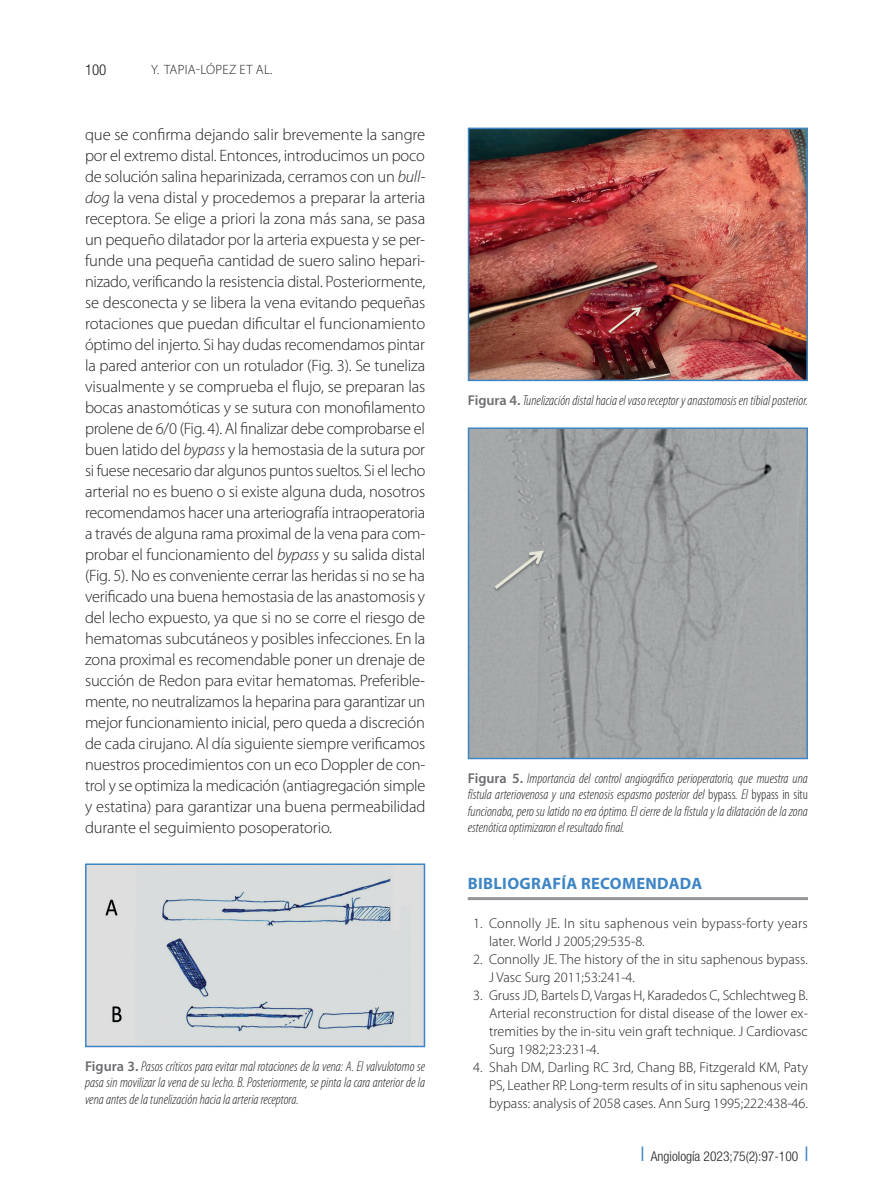
<style>
.page{position:relative;width:893px;height:1191px;background:#fff}
.page>*{position:absolute;margin:0;border:0;box-sizing:border-box;transform-origin:0 0}
.Texto_Base{font:300 16.5px/21px "Myriad Pro";letter-spacing:-.01em;color:#231f20;text-align:justify}
.Ladillo_1{font:700 16.5px "Myriad Pro";letter-spacing:.02em;color:#3e85c5}
.t1{font:300 condensed 15px "Helvetica Neue LT Std";color:#231f20}
.Pie_figura{font:italic 300 condensed 14.25px/16.5px "Myriad Pro";color:#231f20;text-align:justify}
.t2{font:300 14.25px/18px "Myriad Pro";color:#231f20}
.t3{font:300 condensed 13.5px "Helvetica Neue LT Std";color:#231f20}
.t4{font:300 13.5px "Myriad Pro";letter-spacing:.02em;color:#231f20}
.s1{font-style:italic}
.s2{font-weight:600;font-style:normal;font-stretch:normal;color:#6c6d70}
.s3{font-style:normal}
.s4{color:#3e85c5}
</style>
<div class="page">
<hr style="left:468px;top:897px;width:340px;height:3px;background:#939598">
<img style="left:88px;top:866px;width:334px;height:178px">
<div style="left:85px;top:863px;width:340px;height:184px;border:2px solid #3e85c5"></div>
<img style="left:471px;top:131px;width:334px;height:247px">
<div style="left:468px;top:128px;width:340px;height:253px;border:2px solid #3e85c5"></div>
<img style="left:471px;top:430px;width:334px;height:326px">
<div style="left:468px;top:427px;width:340px;height:332px;border:2px solid #3e85c5"></div>
<p class="t1" style="left:85px;top:61px;width:23px">100</p>
<p class="t4" style="left:151px;top:61px;width:123px">Y. Tapia-López ET AL.</p>
<p class="Texto_Base" style="left:85px;top:124px;width:342px">que se confirma dejando salir brevemente la sangre por el extremo distal. Entonces, introducimos un poco de solución salina heparinizada, cerramos con un <span class="s1">bull&shy;dog</span> la vena distal y procedemos a preparar la arteria receptora. Se elige a priori la zona más sana, se pasa un pequeño dilatador por la arteria expuesta y se per&shy;funde una pequeña cantidad de suero salino hepari&shy;nizado, verificando la resistencia distal. Posteriormente, se desconecta y se libera la vena evitando pequeñas rotaciones que puedan dificultar el funcionamiento óptimo del injerto. Si hay dudas recomendamos pintar la pared anterior con un rotulador (Fig. 3). Se tuneliza visualmente y se comprueba el flujo, se preparan las bocas anastomóticas y se sutura con monofilamento prolene de 6/0 (Fig. 4). Al finalizar debe comprobarse el buen latido del <span class="s1">bypass</span> y la hemostasia de la sutura por si fuese necesario dar algunos puntos sueltos. Si el lecho arterial no es bueno o si existe alguna duda, nosotros recomendamos hacer una arteriografía intraoperatoria a través de alguna rama proximal de la vena para com&shy;probar el funcionamiento del <span class="s1">bypass</span> y su salida distal (Fig. 5). No es conveniente cerrar las heridas si no se ha verificado una buena hemostasia de las anastomosis y del lecho expuesto, ya que si no se corre el riesgo de hematomas subcutáneos y posibles infecciones. En la zona proximal es recomendable poner un drenaje de succión de Redon para evitar hematomas. Preferible&shy;mente, no neutralizamos la heparina para garantizar un mejor funcionamiento inicial, pero queda a discreción de cada cirujano. Al día siguiente siempre verificamos nuestros procedimientos con un eco Doppler de con&shy;trol y se optimiza la medicación (antiagregación simple y estatina) para garantizar una buena permeabilidad durante el seguimiento posoperatorio.</p>
<p class="Pie_figura" style="left:85px;top:1057px;width:342px"><span class="s2">Figura 3.</span> Pasos críticos para evitar mal rotaciones de la vena: A. El valvulotomo se pasa sin movilizar la vena de su lecho. B. Posteriormente, se pinta la cara anterior de la vena antes de la tunelización hacia la arteria receptora.</p>
<p class="Pie_figura" style="left:468px;top:391px;width:342px"><span class="s2">Figura 4.</span> Tunelización distal hacia el vaso receptor y anastomosis en tibial posterior.</p>
<p class="Pie_figura" style="left:468px;top:769px;width:342px"><span class="s2">Figura 5.</span> Importancia del control angiográfico perioperatorio, que muestra una fístula arteriovenosa y una estenosis espasmo posterior del <span class="s3">bypass</span>. El <span class="s3">bypass in situ </span>funcionaba, pero su latido no era óptimo. El cierre de la fístula y la dilatación de la zona estenótica optimizaron el resultado final.</p>
<p class="Ladillo_1" style="left:468px;top:872px;width:236px">BIBLIOGRAFÍA RECOMENDADA</p>
<p class="t2" style="left:489px;top:913px;width:320px;text-indent:-16px">1. Connolly JE. In situ saphenous vein bypass-forty years later. World J 2005;29:535-8.</p>
<p class="t2" style="left:489px;top:949px;width:320px;text-indent:-16px">2. Connolly JE. The history of the in situ saphenous bypass.<br>J Vasc Surg 2011;53:241-4.</p>
<p class="t2" style="left:489px;top:985px;width:321px;text-align:justify;text-indent:-16px">3. Gruss JD, Bartels D, Vargas H, Karadedos C, Schlechtweg B.<br>Arterial reconstruction for distal disease of the lower ex&shy;tremities by the in-situ vein graft technique. J Cardiovasc Surg 1982;23:231-4.</p>
<p class="t2" style="left:489px;top:1057px;width:320px;text-align:justify;text-indent:-16px">4. Shah DM, Darling RC 3rd, Chang BB, Fitzgerald KM, Paty PS, Leather RP. Long-term results of in situ saphenous vein bypass: analysis of 2058 cases. Ann Surg 1995;222:438-46.</p>
<p class="t3" style="left:641px;top:1148px;width:168px"><span class="s4">❘</span> Angiología 2023;75(2):97-100 <span class="s4">❘</span></p>
</div>
